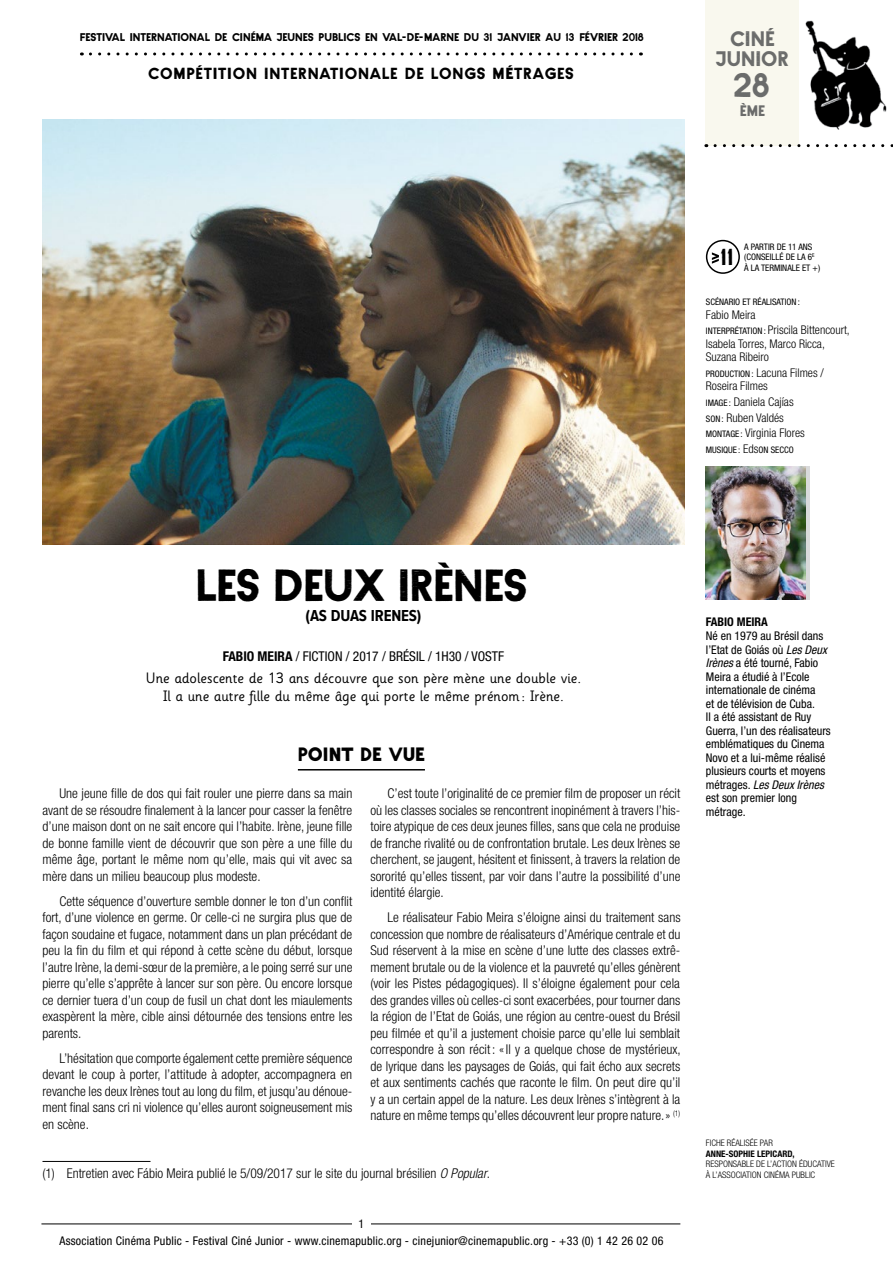
<style>
.page{position:relative;width:893px;height:1263px;background:#fff}
.page>*{position:absolute;margin:0;border:0;box-sizing:border-box;transform-origin:0 0}
.t1{font:42px "Blexbolex CE";letter-spacing:-.01em;color:#000}
.t2{font:31.65px "Blexbolex CE";color:#6b6c6b}
.t3{font:21.6px "Blexbolex CE";color:#000}
.t4{font:19.65px/19.5px "Blexbolex CE";color:#6b6c6b;text-align:center}
.t5{font:18px "Blexbolex CE";color:#000}
.t6{font:700 16.5px "Proxima Nova A Cond";letter-spacing:-.01em;color:#000}
.t7{font:15px/18px "Sassoon Infant";color:#000;text-align:center}
.t8{font:15px "Blexbolex CE";letter-spacing:.05em;color:#000}
.t9{font:14.25px "Blexbolex CE";color:#6b6c6b}
.t10{font:300 condensed 13.5px/16.5px "Helvetica Neue";color:#000;text-align:justify}
.t11{font:condensed 13.5px "Helvetica Neue";color:#000}
.t12{font:condensed 12px/13.5px "Helvetica Neue";color:#000}
.t13{font:300 condensed 12px/15.6px "Helvetica Neue";color:#000}
.t14{font:condensed 12px/17.5px "Helvetica Neue";letter-spacing:.02em;color:#000;text-align:center}
.t15{font:700 condensed 12px "Helvetica Neue";color:#000}
.t16{font:10.5px "Blexbolex CE";color:#000}
.t17{font:condensed 9px/10.5px "Helvetica Neue";color:#000}
.t18{font:300 condensed 9px/10.5px "Helvetica Neue";color:#000}
.t19{font:700 condensed 9px "Helvetica Neue";color:#000}
.s1{font-weight:400;font-size:9px}
.s2{font-weight:300;font-size:12px}
.s3{font-weight:700}
.s4{font-style:italic}
</style>
<div class="page">
<svg style="left:90px;top:52px;width:551px;height:3px"></svg>
<img style="left:43px;top:119px;width:642px;height:426px">
<hr style="left:41px;top:1223px;width:639px;height:1px;background:#000">
<div style="left:705px;top:0;width:94px;height:146px;background:#f9f8ee"></div>
<img style="left:805px;top:20px;width:81px;height:110px">
<div style="left:706px;top:466px;width:103px;height:134px;background:#d9dadb"></div>
<img style="left:706px;top:466px;width:100px;height:134px">
<div style="left:706px;top:240px;width:34px;height:34px;border:2px solid #000;border-radius:50%"></div>
<svg style="left:712px;top:252px;width:7px;height:12px"></svg>
<hr style="left:298px;top:769px;width:127px;height:1px;background:#000">
<hr style="left:42px;top:1161px;width:108px;height:1px;background:#000">
<div style="left:352px;top:1218px;width:18px;height:23px;background:#fff"></div>
<svg style="left:715px;top:144px;width:178px;height:3px"></svg>
<p class="t16" style="left:80px;top:31px;width:566px">FESTIVAL INTERNATIONAL DE CINÉMA JEUNES PUBLICS EN VAL-DE-MARNE DU 31 JANVIER AU 13 FÉVRIER 2018</p>
<p class="t8" style="left:148px;top:64px;width:427px">COMPÉTITION INTERNATIONALE DE LONGS MÉTRAGES</p>
<h3 class="t4" style="left:716px;top:29px;width:74px">CINÉ<br>JUNIOR</h3>
<h2 class="t2" style="left:734px;top:67px;width:37px">28</h2>
<p class="t9" style="left:740px;top:102px;width:27px">ÈME</p>
<h3 class="t3" style="left:721px;top:244px;width:15px">11</h3>
<p class="t17" style="left:744px;top:241px;width:78px">A PARTIR DE 11 ANS (CONSEILLÉ DE LA 6<sup>E<br></sup>À LA TERMINALE ET +)</p>
<p class="t17" style="left:706px;top:297px;width:95px">SCÉNARIO ET RÉALISATION:</p>
<p class="t13" style="left:706px;top:306px;width:145px">Fabio Meira<br><span class="s1">INTERPRÉTATION:</span> Priscila Bittencourt,</p>
<p class="t13" style="left:706px;top:337px;width:121px;line-height:13.5px">Isabela Torres, Marco Ricca,<br>Suzana Ribeiro</p>
<p class="t13" style="left:706px;top:366px;width:120px;line-height:13.5px"><span class="s1">PRODUCTION:</span> Lacuna Filmes /<br>Roseira Filmes</p>
<p class="t13" style="left:706px;top:394px;width:100px"><span class="s1">IMAGE :</span> Daniela Cajías<br><span class="s1">SON:</span> Ruben Valdés<br><span class="s1">MONTAGE :</span> Virginia Flores</p>
<p class="t17" style="left:706px;top:444px;width:89px">MUSIQUE : <span class="s2">Eds</span>ON SECCO</p>
<h1 class="t1" style="left:196px;top:561px;width:333px">LES DEUX IRÈNES</h1>
<p class="t6" style="left:306px;top:606px;width:117px">(AS DUAS IRENES)</p>
<p class="t11" style="left:223px;top:649px;width:283px"><span class="s3">FABIO MEIRA</span> / FICTION / 2017 / BRÉSIL / 1H30 / VOSTF</p>
<p class="t7" style="left:146px;top:670px;width:437px">Une adolescente de 13 ans découvre que son père mène une double vie.<br>Il a une autre fille du même âge qui porte le même prénom: Irène.</p>
<h3 class="t5" style="left:298px;top:743px;width:129px">POINT DE VUE</h3>
<p class="t10" style="left:42px;top:785px;width:312px;text-indent:17px">Une jeune fille de dos qui fait rouler une pierre dans sa main avant de se résoudre finalement à la lancer pour casser la fenêtre d’une maison dont on ne sait encore qui l’habite. Irène, jeune fille de bonne famille vient de découvrir que son père a une fille du même âge, portant le même nom qu’elle, mais qui vit avec sa mère dans un milieu beaucoup plus modeste.</p>
<p class="t10" style="left:42px;top:893px;width:312px;text-indent:17px">Cette séquence d’ouverture semble donner le ton d’un conflit fort, d’une violence en germe. Or celle-ci ne surgira plus que de façon soudaine et fugace, notamment dans un plan précédant de peu la fin du film et qui répond à cette scène du début, lorsque l’autre Irène, la demi-sœur de la première, a le poing serré sur une pierre qu’elle s’apprête à lancer sur son père. Ou encore lorsque ce dernier tuera d’un coup de fusil un chat dont les miaulements exaspèrent la mère, cible ainsi détournée des tensions entre les parents.</p>
<p class="t10" style="left:42px;top:1050px;width:312px;text-indent:17px">L’hésitation que comporte également cette première séquence devant le coup à porter, l’attitude à adopter, accompagnera en revanche les deux Irènes tout au long du film, et jusqu’au dénoue&shy;ment final sans cri ni violence qu’elles auront soigneusement mis en scène.</p>
<p class="t10" style="left:370px;top:785px;width:312px;text-indent:17px">C’est toute l’originalité de ce premier film de proposer un récit où les classes sociales se rencontrent inopinément à travers l’his&shy;toire atypique de ces deux jeunes filles, sans que cela ne produise de franche rivalité ou de confrontation brutale. Les deux Irènes se cherchent, se jaugent, hésitent et finissent, à travers la relation de sororité qu’elles tissent, par voir dans l’autre la possibilité d’une identité élargie.</p>
<p class="t10" style="left:370px;top:909px;width:312px;text-indent:17px">Le réalisateur Fabio Meira s’éloigne ainsi du traitement sans concession que nombre de réalisateurs d’Amérique centrale et du Sud réservent à la mise en scène d’une lutte des classes extrê&shy;mement brutale ou de la violence et la pauvreté qu’elles génèrent (voir les Pistes pédagogiques). Il s’éloigne également pour cela des grandes villes où celles-ci sont exacerbées, pour tourner dans la région de l’Etat de Goiás, une région au centre-ouest du Brésil peu filmée et qu’il a justement choisie parce qu’elle lui semblait correspondre à son récit : «Il y a quelque chose de mystérieux, de lyrique dans les paysages de Goiás, qui fait écho aux secrets et aux sentiments cachés que raconte le film. On peut dire qu’il y a un certain appel de la nature. Les deux Irènes s’intègrent à la nature en même temps qu’elles découvrent leur propre nature.» <sup>(1)</sup></p>
<p class="t10" style="left:42px;top:1165px;width:449px">(1) Entretien avec Fábio Meira publié le 5/09/2017 sur le site du journal brésilien <span class="s4">O Popular</span>.</p>
<p class="t14" style="left:59px;top:1214px;width:605px">1<br>Association Cinéma Public - Festival Ciné Junior - www.cinemapublic.org - cinejunior@cinemapublic.org - +33 (0) 1 42 26 02 06</p>
<p class="t15" style="left:706px;top:615px;width:63px">FABIO MEIRA</p>
<p class="t12" style="left:706px;top:629px;width:126px">Né en 1979 au Brésil dans l’Etat de Goiás où <span class="s4">Les Deux<br>Irènes</span> a été tourné, Fabio<br>Meira a étudié à l’Ecole internationale de cinéma<br>et de télévision de Cuba.<br>Il a été assistant de Ruy<br>Guerra, l’un des réalisateurs emblématiques du Cinema<br>Novo et a lui-même réalisé plusieurs courts et moyens métrages. <span class="s4">Les Deux Irènes </span>est son premier long métrage.</p>
<p class="t18" style="left:706px;top:1138px;width:68px">FICHE RÉALISÉE PAR</p>
<p class="t19" style="left:706px;top:1148px;width:90px">ANNE-SOPHIE LEPICARD,</p>
<p class="t18" style="left:706px;top:1159px;width:131px">RESPONSABLE DE L’ACTION ÉDUCATIVE<br>À L’ASSOCIATION CINÉMA PUBLIC</p>
</div>
